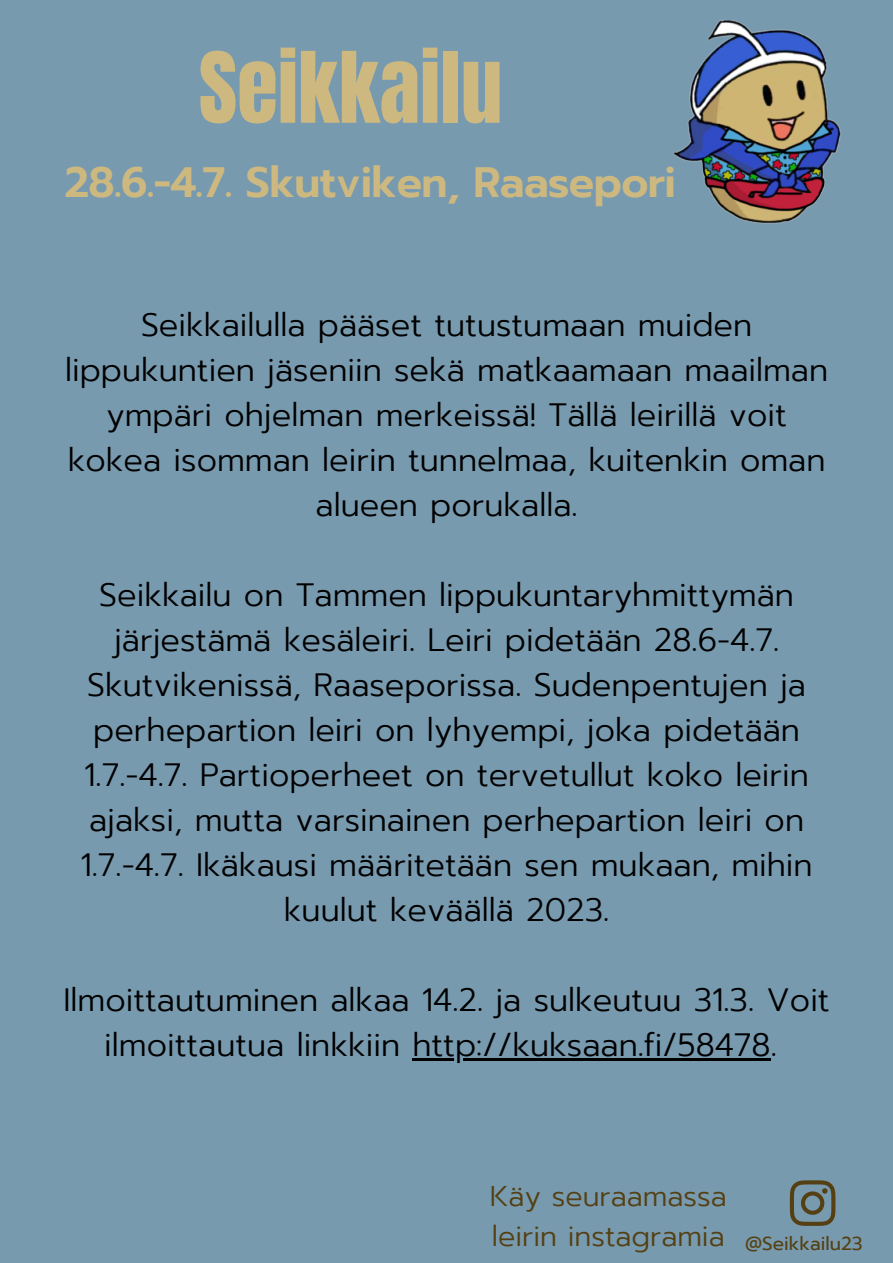
<style>
.page{position:relative;width:893px;height:1263px;background:#789aaf}
.page>*{position:absolute;margin:0;border:0;box-sizing:border-box;transform-origin:0 0}
.t1{font:83.25px "Anton";color:#cdb980}
.t2{font:600 42.3px "Prompt";letter-spacing:-.015em;color:#cdb980}
.t3{font:300 32.25px/45px "Prompt";color:#000;text-align:center}
.t4{font:300 28.5px/39.4px "Prompt";color:#544013}
.t5{font:18.75px "Prompt";color:#544013}
</style>
<div class="page">
<img style="left:673px;top:19px;width:168px;height:205px">
<svg style="left:790px;top:1180px;width:45px;height:46px"></svg>
<hr style="left:412px;top:1058px;width:358px;height:2px;background:#000">
<h1 class="t1" style="left:199px;top:28px;width:305px">Seikkailu</h1>
<h2 class="t2" style="left:65px;top:151px;width:613px">28.6.-4.7. Skutviken, Raasepori</h2>
<p class="t3" style="left:65px;top:303px;width:764px">Seikkailulla pääset tutustumaan muiden lippukuntien jäseniin sekä matkaamaan maailman ympäri ohjelman merkeissä! Tällä leirillä voit kokea isomman leirin tunnelmaa, kuitenkin oman alueen porukalla.</p>
<p class="t3" style="left:80px;top:573px;width:733px">Seikkailu on Tammen lippukuntaryhmittymän järjestämä kesäleiri. Leiri pidetään 28.6-4.7.<br>Skutvikenissä, Raaseporissa. Sudenpentujen ja perhepartion leiri on lyhyempi, joka pidetään 1.7.-4.7. Partioperheet on tervetullut koko leirin ajaksi, mutta varsinainen perhepartion leiri on 1.7.-4.7. Ikäkausi määritetään sen mukaan, mihin kuulut keväällä 2023.</p>
<p class="t3" style="left:63px;top:978px;width:768px">Ilmoittautuminen alkaa 14.2. ja sulkeutuu 31.3. Voit ilmoittautua linkkiin http://kuksaan.fi/58478.</p>
<p class="t4" style="left:490px;top:1177px;width:238px">Käy seuraamassa leirin instagramia</p>
<p class="t5" style="left:745px;top:1229px;width:119px">@Seikkailu23</p>
</div>
